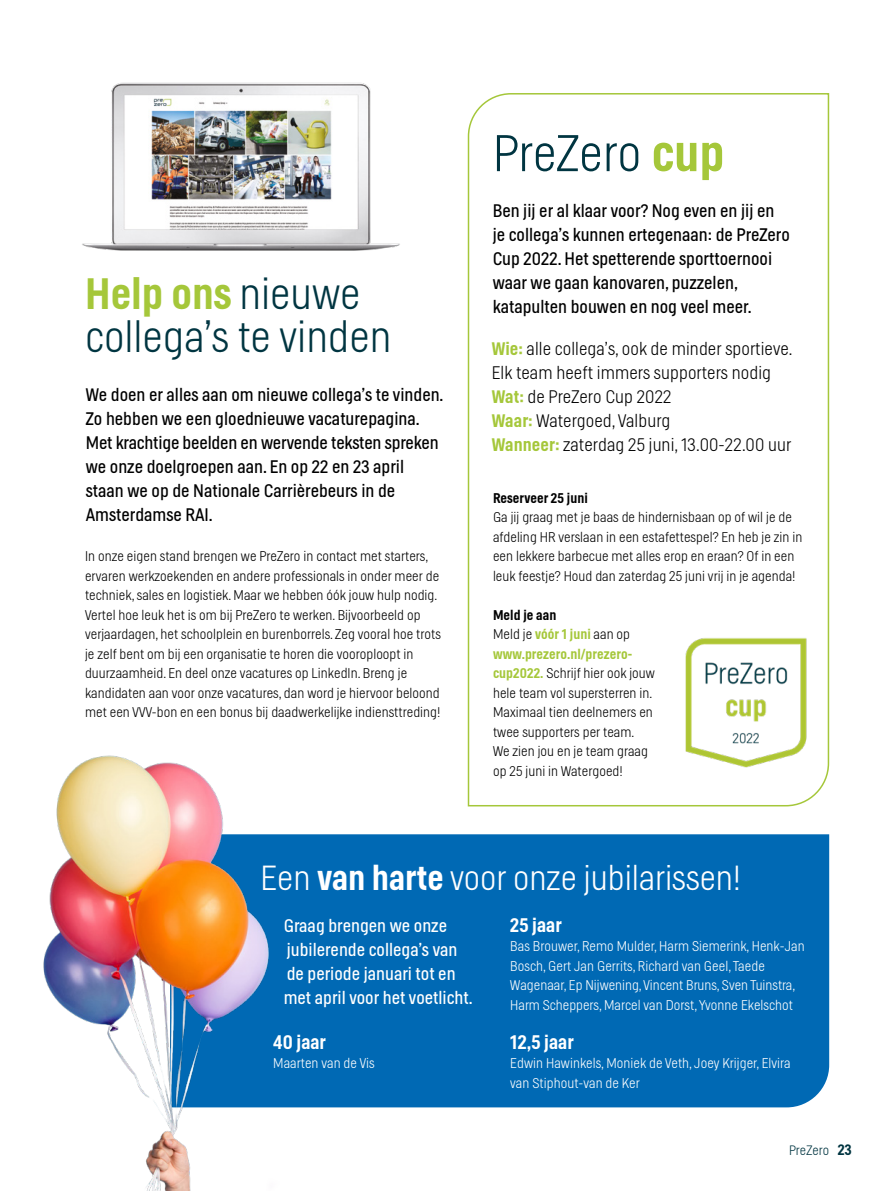
<style>
.page{position:relative;width:893px;height:1191px;background:#fff}
.page>*{position:absolute;margin:0;border:0;box-sizing:border-box;transform-origin:0 0}
.t1{font:100 51px "Helsinki";color:#003541}
.t2{font:100 43.5px/43.5px "Helsinki";color:#003541}
.t3{font:100 34.5px "Helsinki";color:#fff}
.t4{font:500 19.5px "Helsinki";color:#fff}
.t5{font:300 18px/24px "Helsinki";color:#000}
.t6{font:100 18px/24px "Helsinki";letter-spacing:.005em;color:#000}
.t7{font:300 18px/24px "Helsinki";color:#fff}
.t8{font:100 13.95px/19.5px "Helsinki";letter-spacing:.005em;color:#000}
.t9{font:100 13.95px/19.5px "Helsinki";letter-spacing:.005em;color:#fff}
.t10{font:500 13.95px "Helsinki";letter-spacing:.005em;color:#000}
.t11{font:100 13.5px "Helsinki";letter-spacing:.01em;color:#003541}
.s1{font-weight:500;color:#a5c73a}
.s2{font-weight:500}
.s3{font-weight:500;font-size:15px}
</style>
<div class="page">
<div style="left:286px;top:834px;width:543px;height:273px;background:#0069b4"></div>
<svg style="left:467px;top:93px;width:363px;height:714px"></svg>
<img style="left:680px;top:633px;width:130px;height:136px">
<img style="left:82px;top:82px;width:318px;height:169px">
<img style="left:43px;top:755px;width:243px;height:436px">
<h2 class="t2" style="left:85px;top:271px;width:308px"><span class="s1">Help ons</span> nieuwe collega’s te vinden</h2>
<p class="t5" style="left:86px;top:382px;width:359px">We doen er alles aan om nieuwe collega’s te vinden.<br>Zo hebben we een gloednieuwe vacaturepagina.<br>Met krachtige beelden en wervende teksten spreken we onze doelgroepen aan. En op 22 en 23 april staan we op de Nationale Carrièrebeurs in de Amsterdamse RAI.</p>
<p class="t8" style="left:85px;top:546px;width:357px">In onze eigen stand brengen we PreZero in contact met starters, ervaren werkzoekenden en andere professionals in onder meer de techniek, sales en logistiek. Maar we hebben óók jouw hulp nodig.<br>Vertel hoe leuk het is om bij PreZero te werken. Bijvoorbeeld op verjaardagen, het schoolplein en burenborrels. Zeg vooral hoe trots je zelf bent om bij een organisatie te horen die vooroploopt in duurzaamheid. En deel onze vacatures op LinkedIn. Breng je kandidaten aan voor onze vacatures, dan word je hiervoor beloond met een VVV-bon en een bonus bij daadwerkelijke indiensttreding!</p>
<h1 class="t1" style="left:493px;top:124px;width:233px">PreZero <span class="s1">cup</span></h1>
<p class="t5" style="left:493px;top:198px;width:299px">Ben jij er al klaar voor? Nog even en jij en je collega’s kunnen ertegenaan: de PreZero Cup 2022. Het spetterende sporttoernooi waar we gaan kanovaren, puzzelen, katapulten bouwen en nog veel meer.</p>
<p class="t6" style="left:492px;top:336px;width:302px"><span class="s1">Wie:</span> alle collega’s, ook de minder sportieve.<br>Elk team heeft immers supporters nodig <span class="s1">Wat:</span> de PreZero Cup 2022<br><span class="s1">Waar:</span> Watergoed, Valburg<br><span class="s1">Wanneer:</span> zaterdag 25 juni, 13.00-22.00 uur</p>
<p class="t10" style="left:493px;top:489px;width:96px">Reserveer 25 juni</p>
<p class="t8" style="left:493px;top:507px;width:311px">Ga jij graag met je baas de hindernisbaan op of wil je de afdeling HR verslaan in een estafettespel? En heb je zin in een lekkere barbecue met alles erop en eraan? Of in een leuk feestje? Houd dan zaterdag 25 juni vrij in je agenda!</p>
<p class="t8" style="left:493px;top:605px;width:163px"><span class="s2">Meld je aan<br></span>Meld je <span class="s1">vóór 1 juni</span> aan op <span class="s1">www.prezero.nl/prezero&shy;cup2022.</span> Schrijf hier ook jouw hele team vol supersterren in.<br>Maximaal tien deelnemers en twee supporters per team.<br>We zien jou en je team graag op 25 juni in Watergoed!</p>
<h3 class="t3" style="left:260px;top:858px;width:482px">Een <span class="s2">van harte</span> voor onze jubilarissen!</h3>
<h3 class="t4" style="left:510px;top:913px;width:53px">25 jaar</h3>
<p class="t9" style="left:510px;top:936px;width:296px">Bas Brouwer, Remo Mulder, Harm Siemerink, Henk-Jan Bosch, Gert Jan Gerrits, Richard van Geel, Taede Wagenaar, Ep Nijwening, Vincent Bruns, Sven Tuinstra, Harm Scheppers, Marcel van Dorst, Yvonne Ekelschot</p>
<h3 class="t4" style="left:510px;top:1030px;width:65px">12,5 jaar</h3>
<p class="t9" style="left:510px;top:1053px;width:282px">Edwin Hawinkels, Moniek de Veth, Joey Krijger, Elvira van Stiphout-van de Ker</p>
<p class="t7" style="left:284px;top:913px;width:190px">Graag brengen we onze jubilerende collega’s van de periode januari tot en met april voor het voetlicht.</p>
<h3 class="t4" style="left:273px;top:1030px;width:54px">40 jaar</h3>
<p class="t9" style="left:273px;top:1053px;width:103px">Maarten van de Vis</p>
<p class="t11" style="left:789px;top:1142px;width:64px">PreZero <span class="s3">23</span></p>
</div>
